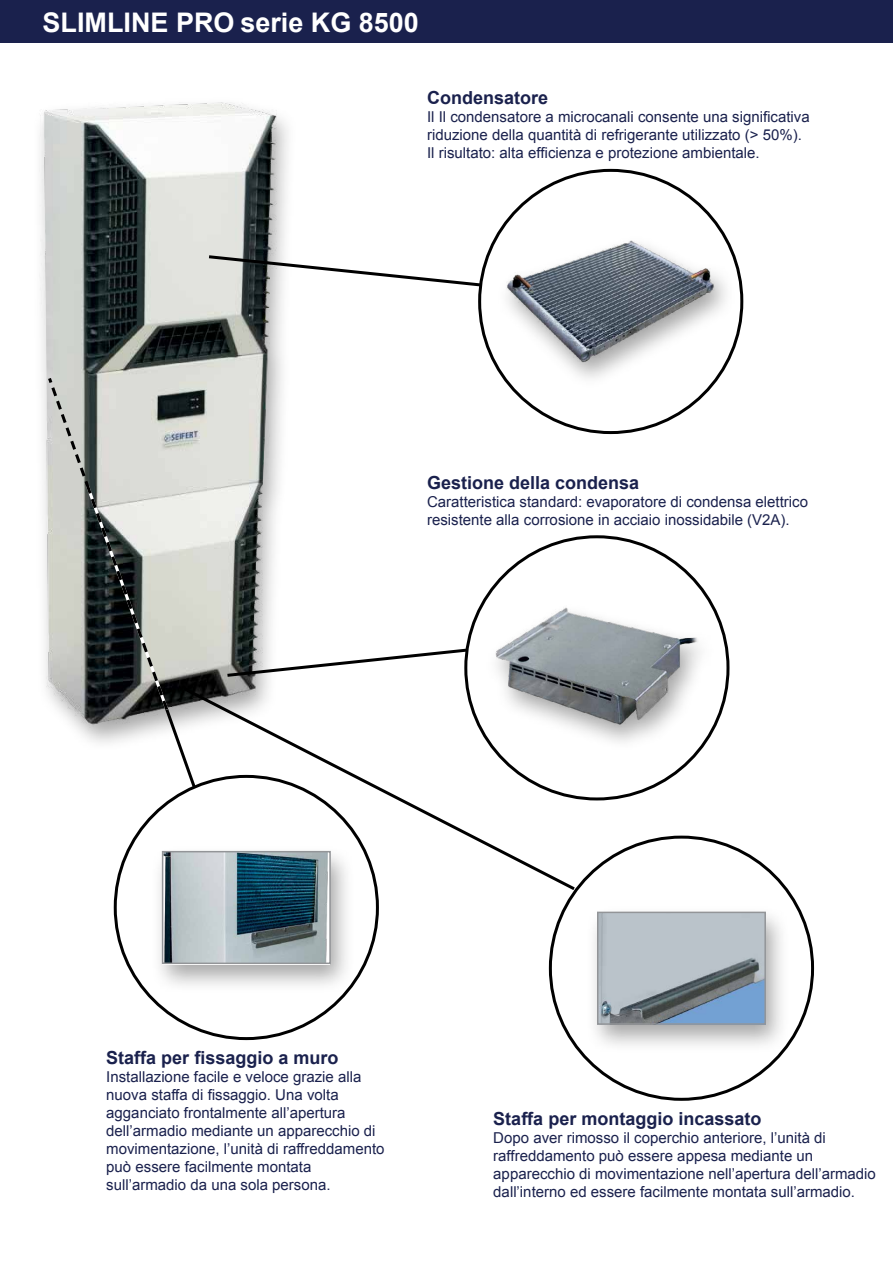
<style>
.page{position:relative;width:893px;height:1263px;background:#fff}
.page>*{position:absolute;margin:0;border:0;box-sizing:border-box;transform-origin:0 0}
.t1{font:700 27px "Arial";color:#fff}
.t2{font:700 18px "Arial";color:#1a214d}
.t3{font:15px/18px "Arial";color:#1a214d}
</style>
<div class="page">
<div style="left:150px;top:845px;width:205px;height:149px;background:#000;opacity:.35"></div>
<div style="left:0;top:0;width:893px;height:43px;background:#1a214d"></div>
<img style="left:39px;top:102px;width:249px;height:583px">
<div style="left:485px;top:602px;width:232px;height:150px;background:#000;opacity:.35"></div>
<img style="left:488px;top:602px;width:217px;height:132px">
<div style="left:496px;top:235px;width:240px;height:155px;background:#000;opacity:.35"></div>
<img style="left:502px;top:236px;width:217px;height:131px">
<img style="left:165px;top:854px;width:163px;height:107px">
<div style="left:162px;top:851px;width:169px;height:113px;border:2px solid #939598"></div>
<div style="left:585px;top:904px;width:205px;height:150px;background:#000;opacity:.35"></div>
<img style="left:600px;top:915px;width:163px;height:107px">
<div style="left:597px;top:912px;width:169px;height:113px;border:2px solid #939598"></div>
<svg style="left:46px;top:375px;width:152px;height:376px;background:#a6a9a5"></svg>
<svg style="left:180px;top:685px;width:398px;height:208px"></svg>
<svg style="left:224px;top:647px;width:245px;height:32px"></svg>
<svg style="left:206px;top:253px;width:278px;height:35px"></svg>
<h1 class="t1" style="left:43px;top:4px;width:378px">SLIMLINE PRO serie KG 8500</h1>
<p class="t2" style="left:427px;top:86px;width:123px">Condensatore</p>
<p class="t3" style="left:427px;top:108px;width:384px">Il Il condensatore a microcanali consente una significativa riduzione della quantità di refrigerante utilizzato (&gt; 50%).<br>Il risultato: alta efficienza e protezione ambientale.</p>
<p class="t2" style="left:427px;top:470px;width:214px">Gestione della condensa</p>
<p class="t3" style="left:427px;top:492px;width:382px">Caratteristica standard: evaporatore di condensa elettrico resistente alla corrosione in acciaio inossidabile (V2A).</p>
<p class="t2" style="left:106px;top:1045px;width:234px">Staffa per fissaggio a muro</p>
<p class="t3" style="left:106px;top:1068px;width:280px">Installazione facile e veloce grazie alla nuova staffa di fissaggio. Una volta agganciato frontalmente all’apertura dell’armadio mediante un apparecchio di movimentazione, l’unità di raffreddamento può essere facilmente montata sull’armadio da una sola persona.</p>
<p class="t2" style="left:493px;top:1106px;width:270px">Staffa per montaggio incassato</p>
<p class="t3" style="left:493px;top:1128px;width:384px">Dopo aver rimosso il coperchio anteriore, l’unità di raffreddamento può essere appesa mediante un apparecchio di movimentazione nell’apertura dell’armadio dall’interno ed essere facilmente montata sull’armadio.</p>
</div>
